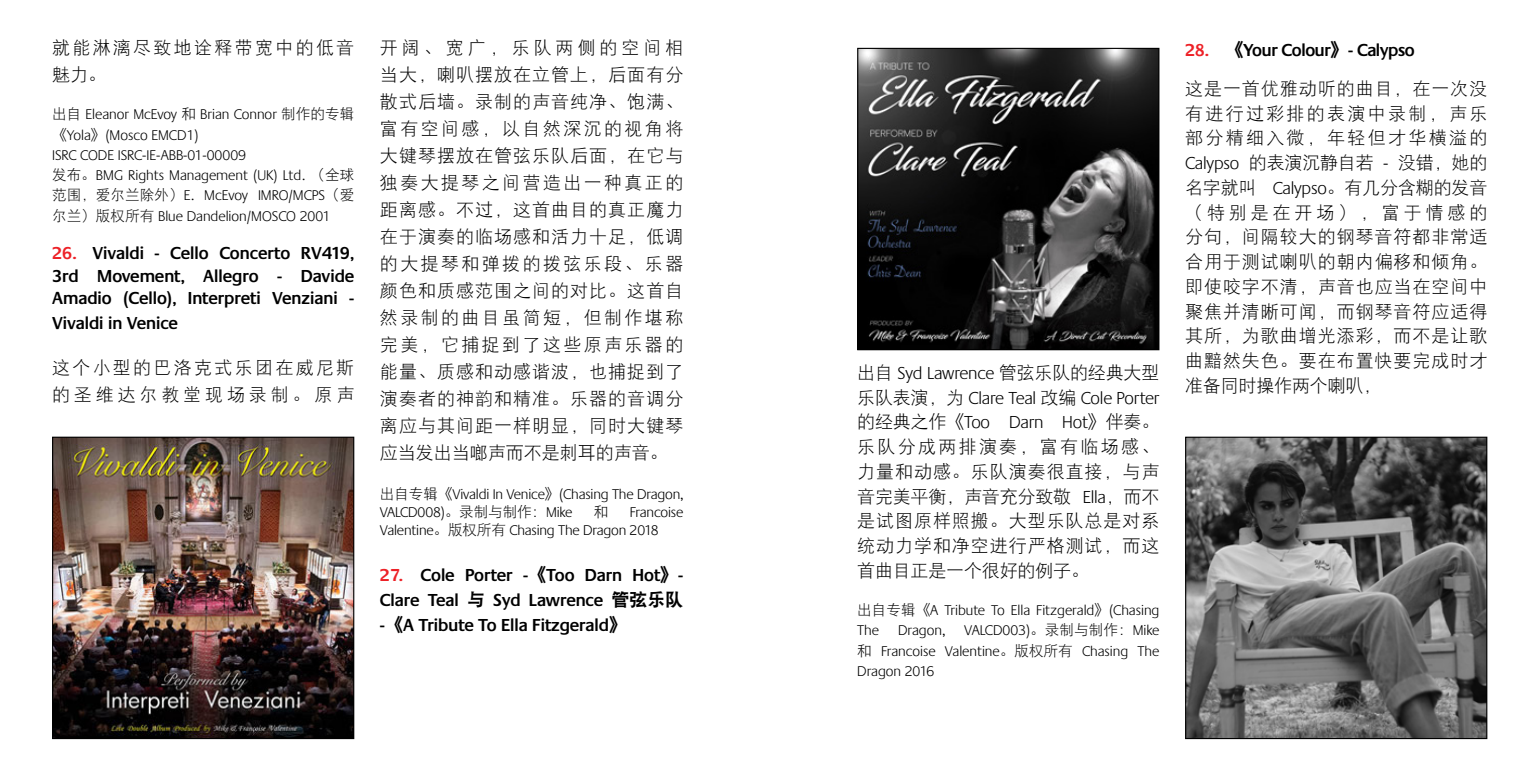
<style>
.page{position:relative;width:1539px;height:770px;background:#fff}
.page>*{position:absolute;margin:0;border:0;box-sizing:border-box;transform-origin:0 0}
.t1{font:18px/24.8px "DFP Hei W3";letter-spacing:.055em;color:#000;text-align:justify}
.t2{font:600 18px/22.5px "Praxis";color:#000;text-align:justify}
.t3{font:18px/27px "DFP Hei W3";letter-spacing:.13em;color:#000}
.t4{font:600 18px "Praxis";letter-spacing:-.02em;color:#000}
.t5{font:300 14.62px/20.2px "Praxis";color:#000}
.t6{font:14.62px "DFP Hei W3";color:#000}
.s1{font-family:"DFP Hei W3";font-weight:400}
.s2{color:#ed2127}
.s3{font-family:"DFP Hei W9";font-weight:400}
.s4{font-family:"Praxis";font-weight:300}
</style>
<div class="page">
<img style="left:54px;top:438px;width:298px;height:299px">
<div style="left:52px;top:436px;width:302px;height:303px;border:1px solid #000"></div>
<img style="left:859px;top:50px;width:298px;height:298px">
<div style="left:857px;top:48px;width:302px;height:302px;border:1px solid #000"></div>
<img style="left:1187px;top:438px;width:298px;height:299px">
<div style="left:1185px;top:436px;width:302px;height:303px;border:1px solid #000"></div>
<p class="t3" style="left:52px;top:34px;width:304px">就能淋漓尽致地诠释带宽中的低音魅力。</p>
<p class="t5" style="left:52px;top:105px;width:304px"><span class="s1">出自</span> Eleanor McEvoy <span class="s1">和</span> Brian Connor <span class="s1">制作的专辑《</span>Yola<span class="s1">》</span>(Mosco EMCD1)</p>
<p class="t5" style="left:52px;top:145px;width:195px">ISRC CODE ISRC-IE-ABB-01-00009</p>
<p class="t5" style="left:52px;top:166px;width:304px;text-align:justify"><span class="s1">发布。</span>BMG Rights Management (UK) Ltd. <span class="s1">（全球范围，爱尔兰除外）</span>E. McEvoy IMRO/MCPS<span class="s1">（爱尔兰）版权所有</span> Blue Dandelion/MOSCO 2001</p>
<p class="t2" style="left:52px;top:242px;width:304px"><span class="s2">26.</span> Vivaldi - Cello Concerto RV419, 3rd Movement, Allegro - Davide Amadio (Cello), Interpreti Venziani -</p>
<p class="t2" style="left:52px;top:312px;width:127px">Vivaldi in Venice</p>
<p class="t3" style="left:52px;top:353px;width:304px">这个小型的巴洛克式乐团在威尼斯的圣维达尔教堂现场录制。原声</p>
<p class="t1" style="left:380px;top:34px;width:305px;line-height:27px">开阔、宽广，乐队两侧的空间相当大，喇叭摆放在立管上，后面有分散式后墙。录制的声音纯净、饱满、富有空间感，以自然深沉的视角将大键琴摆放在管弦乐队后面，在它与独奏大提琴之间营造出一种真正的距离感。不过，这首曲目的真正魔力在于演奏的临场感和活力十足，低调的大提琴和弹拨的拨弦乐段、乐器颜色和质感范围之间的对比。这首自然录制的曲目虽简短，但制作堪称完美，它捕捉到了这些原声乐器的能量、质感和动感谐波，也捕捉到了演奏者的神韵和精准。乐器的音调分离应与其间距一样明显，同时大键琴应当发出当啷声而不是刺耳的声音。</p>
<p class="t5" style="left:380px;top:485px;width:305px;line-height:18px"><span class="s1">出自专辑《</span>Vivaldi In Venice<span class="s1">》</span>(Chasing The Dragon,<br>VALCD008)<span class="s1">。录制与制作：</span>Mike</p>
<p class="t6" style="left:594px;top:504px;width:16px">和</p>
<p class="t5" style="left:380px;top:503px;width:305px;line-height:18px;text-indent:250px">Francoise<br>Valentine<span class="s1">。版权所有</span> Chasing The Dragon 2018</p>
<p class="t2" style="left:380px;top:563px;width:305px;line-height:24.8px"><span class="s2">27.</span> Cole Porter -<span class="s3">《</span>Too Darn Hot<span class="s3">》</span>- Clare Teal <span class="s3">与</span> Syd Lawrence <span class="s3">管弦乐队</span>-<span class="s3">《</span>A Tribute To Ella Fitzgerald<span class="s3">》</span></p>
<p class="t1" style="left:857px;top:359px;width:304px">出自 <span class="s4">Syd Lawrence</span> 管弦乐队的经典大型乐队表演，为 <span class="s4">Clare Teal</span> 改编 <span class="s4">Cole Porter</span>的经典之作《<span class="s4">Too Darn Hot</span>》伴奏。乐队分成两排演奏，富有临场感、力量和动感。乐队演奏很直接，与声音完美平衡，声音充分致敬 <span class="s4">Ella</span>，而不是试图原样照搬。大型乐队总是对系统动力学和净空进行严格测试，而这首曲目正是一个很好的例子。</p>
<p class="t5" style="left:857px;top:600px;width:304px"><span class="s1">出自专辑《</span>A Tribute To Ella Fitzgerald<span class="s1">》</span>(Chasing<br>The</p>
<p class="t5" style="left:857px;top:620px;width:304px;text-align:justify;text-indent:107px">VALCD003)<span class="s1">。录制与制作：</span>Mike<span class="s1">和</span> Francoise Valentine<span class="s1">。版权所有</span> Chasing The Dragon 2016</p>
<p class="t5" style="left:898px;top:620px;width:49px">Dragon,</p>
<p class="t4" style="left:1185px;top:40px;width:231px"><span class="s2">28.</span> <span class="s3">《</span>Your Colour<span class="s3">》</span>- Calypso</p>
<p class="t1" style="left:1185px;top:76px;width:304px">这是一首优雅动听的曲目，在一次没有进行过彩排的表演中录制，声乐部分精细入微，年轻但才华横溢的<span class="s4">Calypso</span> 的表演沉静自若 <span class="s4">-</span> 没错，她的名字就叫 <span class="s4">Calypso</span>。有几分含糊的发音（特别是在开场），富于情感的分句，间隔较大的钢琴音符都非常适合用于测试喇叭的朝内偏移和倾角。即使咬字不清，声音也应当在空间中聚焦并清晰可闻，而钢琴音符应适得其所，为歌曲增光添彩，而不是让歌曲黯然失色。要在布置快要完成时才准备同时操作两个喇叭，</p>
</div>
